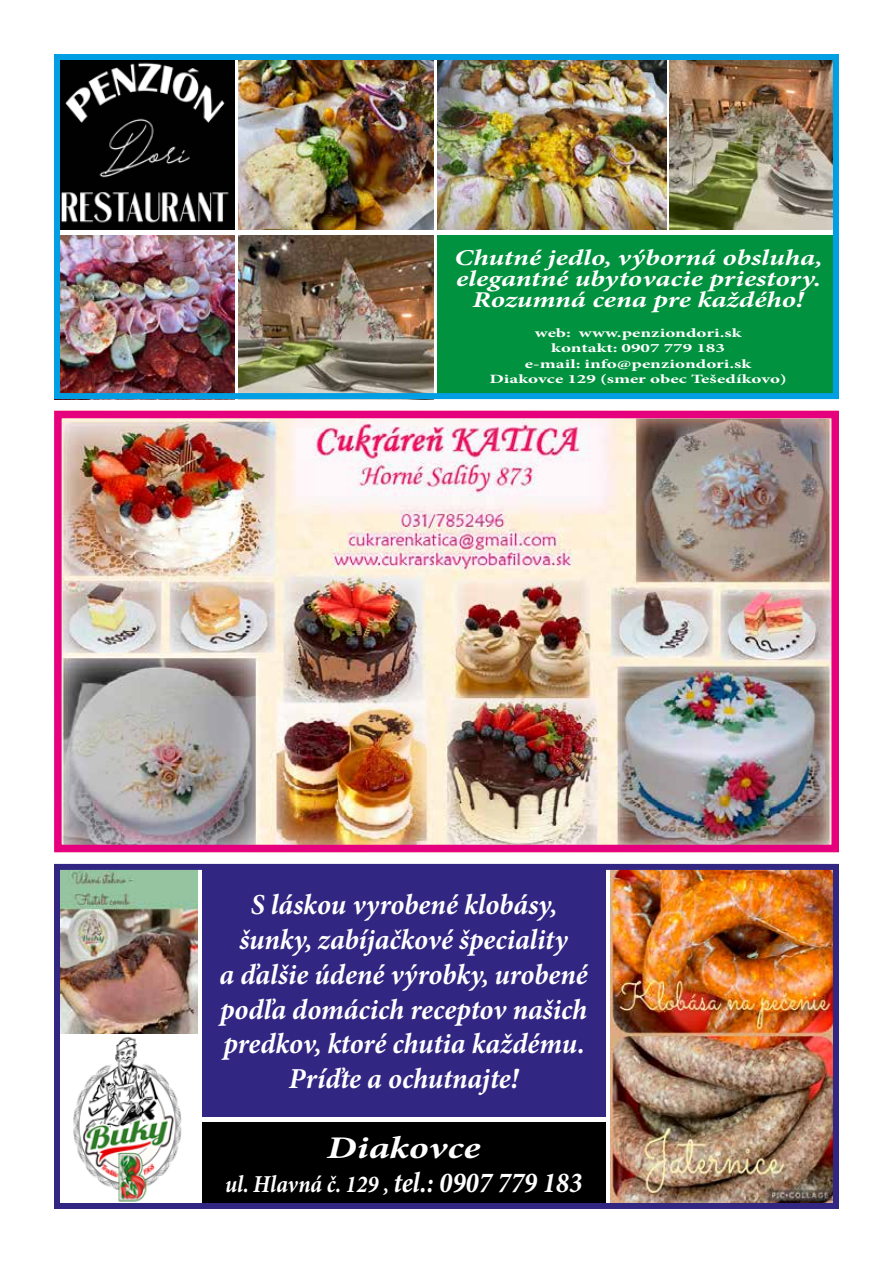
<style>
.page{position:relative;width:893px;height:1263px;background:#fff}
.page>*{position:absolute;margin:0;border:0;box-sizing:border-box;transform-origin:0 0}
.t1{font:italic 700 31.5px "Minion Pro";letter-spacing:-.005em;color:#fff;scale:1.28 1}
.t2{font:italic 700 28.95px/34.8px "Minion Pro";letter-spacing:-.005em;color:#fff;text-align:center}
.t3{font:italic 700 24.3px "Minion Pro";color:#fff;scale:.91 1}
.t4{font:italic 700 22.65px/21px "Minion Pro";letter-spacing:-.005em;color:#fff;text-align:center;scale:1.28 1}
.t5{font:700 12.6px/15.1px "Minion Pro";color:#fff;text-align:center;scale:1.5 1}
.s1{font-size:28.95px}
</style>
<div class="page">
<img style="left:61px;top:61px;width:173px;height:168px">
<div style="left:437px;top:236px;width:402px;height:163px;background:#00923e"></div>
<img style="left:61px;top:236px;width:173px;height:156px">
<img style="left:238px;top:61px;width:195px;height:168px">
<img style="left:238px;top:236px;width:195px;height:156px">
<img style="left:437px;top:61px;width:230px;height:168px">
<img style="left:670px;top:61px;width:162px;height:168px">
<div style="left:54px;top:54px;width:785px;height:345px;border:6px solid #009fe3"></div>
<div style="left:202px;top:864px;width:403px;height:253px;background:#312783"></div>
<div style="left:202px;top:1122px;width:403px;height:83px;background:#000"></div>
<img style="left:73px;top:1036px;width:109px;height:166px">
<img style="left:611px;top:871px;width:221px;height:331px">
<img style="left:61px;top:871px;width:137px;height:163px">
<div style="left:54px;top:864px;width:785px;height:345px;border:6px solid #312783"></div>
<img style="left:63px;top:420px;width:767px;height:423px">
<div style="left:54px;top:411px;width:785px;height:441px;border:8px solid #e6007d"></div>
<p class="t4" style="left:455px;top:248px;width:289px">Chutné jedlo, výborná obsluha, elegantné ubytovacie priestory.<br>Rozumná cena pre každého!</p>
<p class="t5" style="left:489px;top:326px;width:200px">web: www.penziondori.sk<br>kontakt: 0907 779 183<br>e-mail: info@penziondori.sk<br>Diakovce 129 (smer obec Tešedíkovo)</p>
<p class="t2" style="left:220px;top:889px;width:370px">S láskou vyrobené klobásy, šunky, zabíjačkové špeciality<br>a ďalšie údené výrobky, urobené podľa domácich receptov našich predkov, ktoré chutia každému.<br>Príďte a ochutnajte!</p>
<p class="t1" style="left:327px;top:1129px;width:121px">Diakovce</p>
<p class="t3" style="left:225px;top:1170px;width:394px">ul. Hlavná č. 129 , <span class="s1">tel.: 0907 779 183</span></p>
</div>
